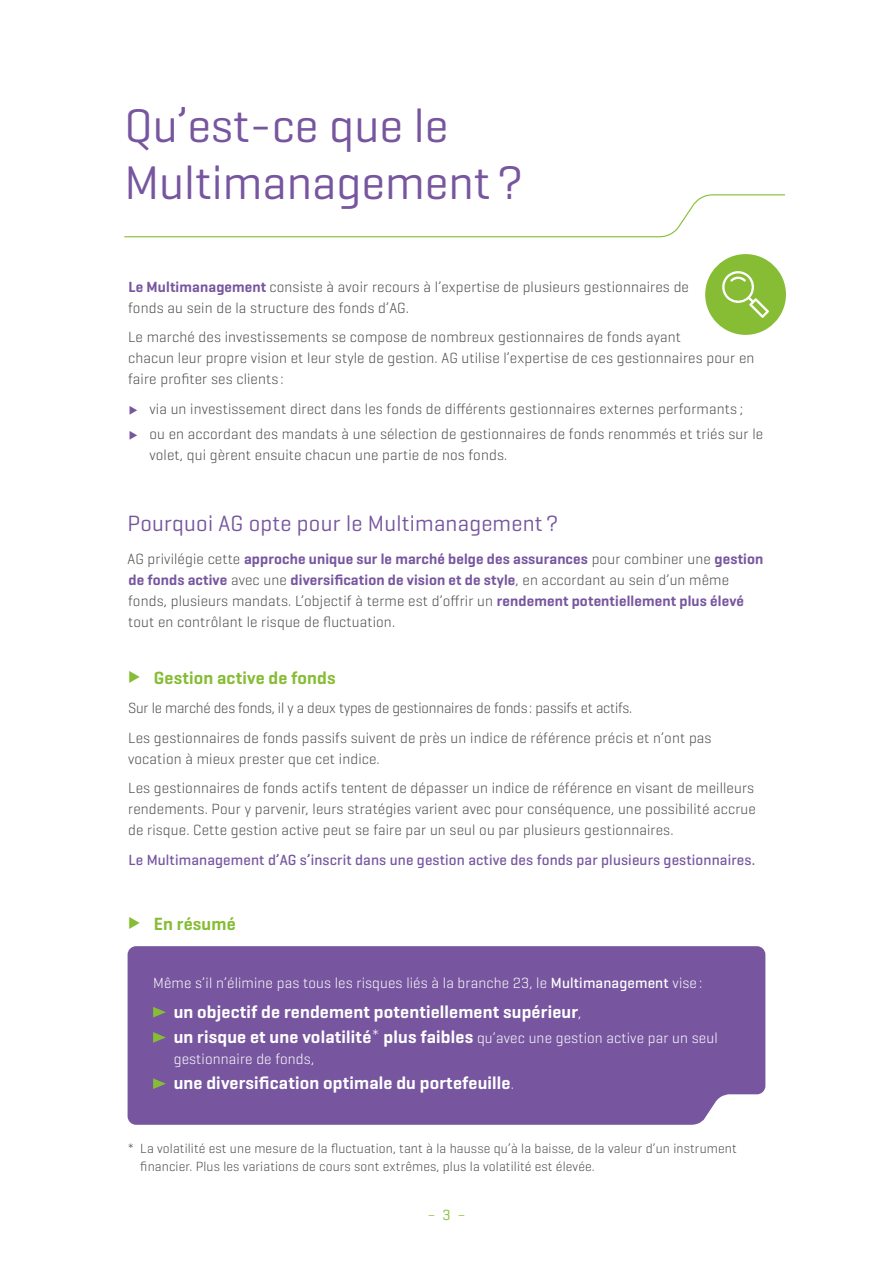
<style>
.page{position:relative;width:893px;height:1263px;background:#fff}
.page>*{position:absolute;margin:0;border:0;box-sizing:border-box;transform-origin:0 0}
.t1{font:48px/57px "Geogrotesque";color:#77569f}
.t2{font:22.5px "Geogrotesque";letter-spacing:.01em;color:#77569f}
.t3{font:600 18px/25.2px "Geogrotesque";letter-spacing:.01em;color:#fff}
.t4{font:600 18px "Geogrotesque";letter-spacing:.01em;color:#86bd34}
.t5{font:300 15px/21px "Geogrotesque";letter-spacing:.01em;color:#4a4a49}
.t6{font:300 15px "Geogrotesque";letter-spacing:.01em;color:#fff}
.t7{font:500 15px "Geogrotesque";letter-spacing:.01em;color:#77569f}
.t8{font:300 15px "Geogrotesque";color:#86bd34}
.t9{font:300 13.5px/18px "Geogrotesque";letter-spacing:.01em;color:#4a4a49}
.s1{font-weight:600;color:#77569f}
.s2{color:#77569f}
.s3{font-weight:500}
.s4{font-weight:300;font-size:15px}
.s5{font-weight:300;font-size:16.5px}
.s6{font-weight:400}
</style>
<div class="page">
<div style="left:128px;top:946px;width:637px;height:179px;background:#77569f"></div>
<svg style="left:153px;top:1007px;width:13px;height:10px"></svg>
<svg style="left:153px;top:1032px;width:13px;height:11px"></svg>
<svg style="left:153px;top:1078px;width:13px;height:11px"></svg>
<svg style="left:124px;top:194px;width:661px;height:44px"></svg>
<div style="left:705px;top:254px;width:81px;height:81px;background:#86bd34;border-radius:50%"></div>
<svg style="left:722px;top:271px;width:47px;height:47px"></svg>
<h1 class="t1" style="left:124px;top:96px;width:401px">Qu’est-ce que le<br>Multimanagement?</h1>
<p class="t5" style="left:128px;top:276px;width:562px"><span class="s1">Le Multimanagement</span> consiste à avoir recours à l’expertise de plusieurs gestionnaires de fonds au sein de la structure des fonds d’AG.</p>
<p class="t5" style="left:128px;top:326px;width:628px">Le marché des investissements se compose de nombreux gestionnaires de fonds ayant<br>chacun leur propre vision et leur style de gestion. AG utilise l’expertise de ces gestionnaires pour en faire profiter ses clients :</p>
<p class="t5" style="left:129px;top:398px;width:616px"><span class="s2">◆</span> via un investissement direct dans les fonds de différents gestionnaires externes performants ;</p>
<p class="t5" style="left:149px;top:423px;width:615px;text-indent:-21px"><span class="s2">◆</span> ou en accordant des mandats à une sélection de gestionnaires de fonds renommés et triés sur le volet, qui gèrent ensuite chacun une partie de nos fonds.</p>
<h2 class="t2" style="left:128px;top:509px;width:433px">Pourquoi AG opte pour le Multimanagement ?</h2>
<p class="t5" style="left:128px;top:548px;width:637px">AG privilégie cette <span class="s1">approche unique sur le marché belge des assurances</span> pour combiner une <span class="s1">gestion de fonds active</span> avec une <span class="s1">diversification de vision et de style</span>, en accordant au sein d’un même fonds, plusieurs mandats. L’objectif à terme est d’offrir un <span class="s1">rendement potentiellement plus élevé </span>tout en contrôlant le risque de fluctuation.</p>
<p class="t4" style="left:128px;top:666px;width:209px">◆ Gestion active de fonds</p>
<p class="t5" style="left:128px;top:693px;width:585px;line-height:29.5px">Sur le marché des fonds, il y a deux types de gestionnaires de fonds: passifs et actifs.<br>Les gestionnaires de fonds passifs suivent de près un indice de référence précis et n’ont pas</p>
<p class="t5" style="left:128px;top:743px;width:627px;line-height:29.5px">vocation à mieux prester que cet indice.<br>Les gestionnaires de fonds actifs tentent de dépasser un indice de référence en visant de meilleurs</p>
<p class="t5" style="left:128px;top:798px;width:629px">rendements. Pour y parvenir, leurs stratégies varient avec pour conséquence, une possibilité accrue de risque. Cette gestion active peut se faire par un seul ou par plusieurs gestionnaires.</p>
<p class="t7" style="left:128px;top:850px;width:628px">Le Multimanagement d’AG s’inscrit dans une gestion active des fonds par plusieurs gestionnaires.</p>
<p class="t4" style="left:128px;top:912px;width:109px">◆ En résumé</p>
<p class="t6" style="left:153px;top:973px;width:551px">Même s’il n’élimine pas tous les risques liés à la branche 23, le <span class="s3">Multimanagement</span> vise :</p>
<p class="t3" style="left:174px;top:999px;width:545px">un objectif de rendement potentiellement supérieur<span class="s4">,<br></span>un risque et une volatilité<span class="s5">*</span> plus faibles <span class="s4">qu’avec une gestion active par un seul</span></p>
<p class="t6" style="left:174px;top:1049px;width:142px">gestionnaire de fonds,</p>
<p class="t3" style="left:174px;top:1070px;width:342px">une diversification optimale du portefeuille<span class="s4">.</span></p>
<p class="t9" style="left:140px;top:1139px;width:598px;text-indent:-13px">* La volatilité est une mesure de la fluctuation, tant à la hausse qu’à la baisse, de la valeur d’un instrument financier. Plus les variations de cours sont extrêmes, plus la volatilité est élevée.</p>
<p class="t8" style="left:427px;top:1206px;width:40px">–<span class="s6">3</span>–</p>
</div>
